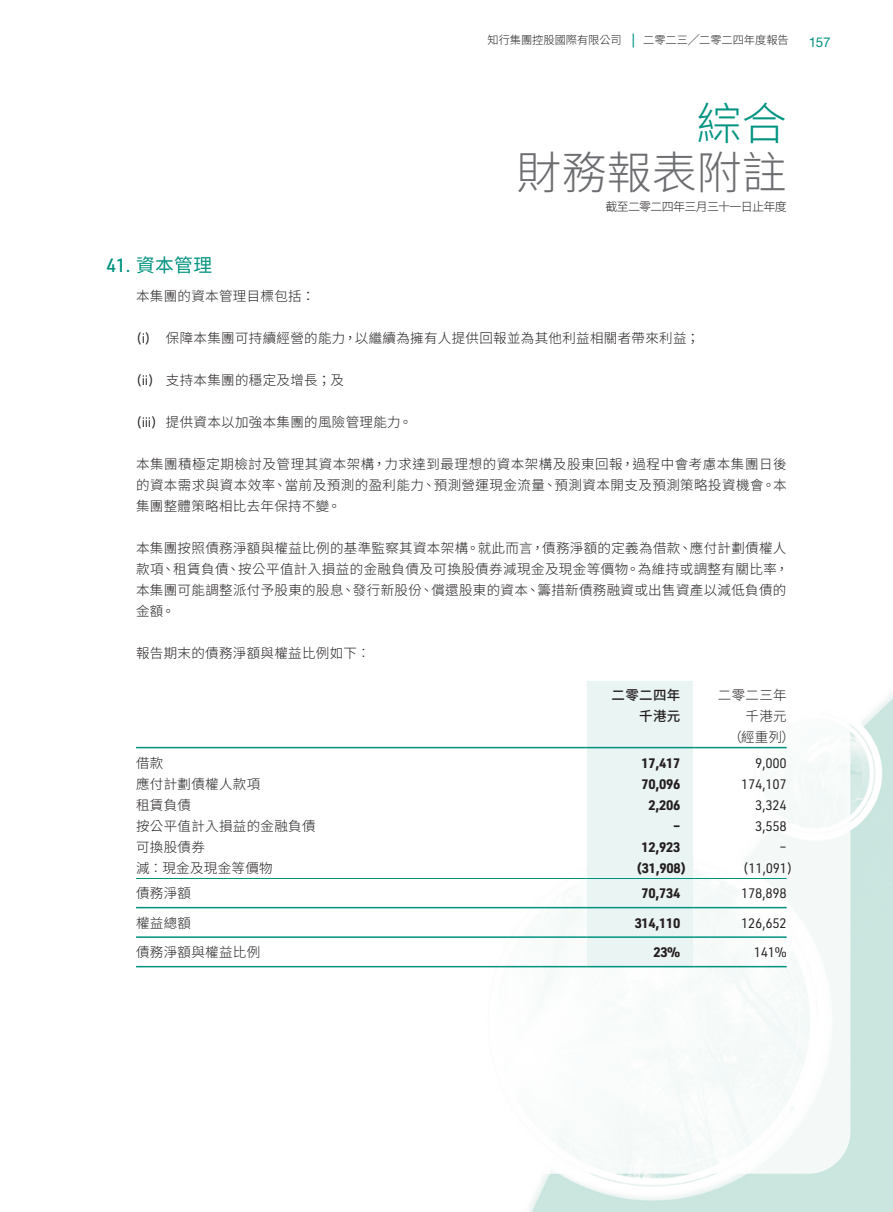
<style>
.page{position:relative;width:893px;height:1212px;background:#fff}
.page>*{position:absolute;margin:0;border:0;box-sizing:border-box;transform-origin:0 0}
.t1{font:300 45px "Source Han Sans TC";color:#6c6d70}
.t2{font:300 45px "Source Han Sans TC";color:#009380}
.Heading_1{font:18.75px "Source Han Sans TC";color:#009380}
.Body_Text{font:300 13.5px/21px "Source Han Sans TC";letter-spacing:.025em;color:#231f20;text-align:justify}
.Body_Text-2{font:13.5px "URWDIN";letter-spacing:-.025em;color:#231f20}
.Body_Text-3{font:700 13.5px "URWDIN";letter-spacing:-.025em;color:#231f20}
.Body_Text-4{font:500 13.5px "Source Han Sans TC";letter-spacing:.025em;color:#231f20}
.t3{font:13.5px "Helvetica Neue LT Std";color:#009380}
.t4{font:300 12px "Source Han Sans TC";letter-spacing:-.06em;color:#231f20}
.t5{font:300 11.25px "Source Han Sans TC";letter-spacing:-.005em;color:#231f20}
.s1{font-family:"URWDIN";font-weight:400;font-size:15.75px;color:#009380}
.s2{font-family:"URWDIN";font-weight:500}
.s3{font-family:"URWDIN";font-weight:400}
</style>
<div class="page">
<img style="left:528px;top:693px;width:365px;height:519px">
<svg style="left:136px;top:693px;width:714px;height:481px"></svg>
<div style="left:587px;top:681px;width:106px;height:285px;background:#eaf4f2"></div>
<hr style="left:136px;top:747px;width:451px;height:1px;background:#009380">
<hr style="left:587px;top:747px;width:106px;height:1px;background:#009380">
<hr style="left:693px;top:747px;width:94px;height:1px;background:#009380">
<hr style="left:136px;top:878px;width:451px;height:1px;background:#009380">
<hr style="left:587px;top:878px;width:106px;height:1px;background:#009380">
<hr style="left:693px;top:878px;width:94px;height:1px;background:#009380">
<hr style="left:136px;top:907px;width:451px;height:1px;background:#009380">
<hr style="left:587px;top:907px;width:106px;height:1px;background:#009380">
<hr style="left:693px;top:907px;width:94px;height:1px;background:#009380">
<hr style="left:136px;top:936px;width:451px;height:2px;background:#009380">
<hr style="left:587px;top:936px;width:106px;height:2px;background:#009380">
<hr style="left:693px;top:936px;width:94px;height:2px;background:#009380">
<hr style="left:136px;top:966px;width:451px;height:1px;background:#009380">
<hr style="left:587px;top:966px;width:106px;height:1px;background:#009380">
<hr style="left:693px;top:966px;width:94px;height:1px;background:#009380">
<p class="t5" style="left:487px;top:34px;width:303px">知行集團控股國際有限公司 <span class="s1">|</span> 二零二三╱二零二四年度報告</p>
<p class="t3" style="left:809px;top:34px;width:23px">157</p>
<h1 class="t2" style="left:697px;top:98px;width:91px">綜合</h1>
<h1 class="t1" style="left:517px;top:147px;width:271px">財務報表附註</h1>
<p class="t4" style="left:605px;top:200px;width:183px">截至二零二四年三月三十一日止年度</p>
<p class="Heading_1" style="left:106px;top:254px;width:107px"><span class="s2">41.</span> 資本管理</p>
<p class="Body_Text" style="left:136px;top:286px;width:180px">本集團的資本管理目標包括：</p>
<p class="Body_Text" style="left:136px;top:328px;width:565px"><span class="s3">(i)</span> 保障本集團可持續經營的能力，以繼續為擁有人提供回報並為其他利益相關者帶來利益；</p>
<p class="Body_Text" style="left:136px;top:370px;width:209px"><span class="s3">(ii)</span> 支持本集團的穩定及增長；及</p>
<p class="Body_Text" style="left:136px;top:412px;width:278px"><span class="s3">(iii)</span> 提供資本以加強本集團的風險管理能力。</p>
<p class="Body_Text" style="left:136px;top:454px;width:652px">本集團積極定期檢討及管理其資本架構，力求達到最理想的資本架構及股東回報，過程中會考慮本集團日後的資本需求與資本效率、當前及預測的盈利能力、預測營運現金流量、預測資本開支及預測策略投資機會。本集團整體策略相比去年保持不變。</p>
<p class="Body_Text" style="left:136px;top:538px;width:654px;text-align:left">本集團按照債務淨額與權益比例的基準監察其資本架構。就此而言，債務淨額的定義為借款、應付計劃債權人款項、租賃負債、按公平值計入損益的金融負債及可換股債券減現金及現金等價物。為維持或調整有關比率，本集團可能調整派付予股東的股息、發行新股份、償還股東的資本、籌措新債務融資或出售資產以減低負債的金額。</p>
<p class="Body_Text" style="left:136px;top:643px;width:236px">報告期末的債務淨額與權益比例如下︰</p>
<p class="Body_Text-4" style="left:611px;top:688px;width:70px">二零二四年</p>
<p class="Body_Text" style="left:718px;top:685px;width:70px">二零二三年</p>
<p class="Body_Text-4" style="left:639px;top:709px;width:43px">千港元</p>
<p class="Body_Text" style="left:745px;top:706px;width:43px">千港元</p>
<p class="Body_Text" style="left:728px;top:727px;width:68px">（經重列）</p>
<p class="Body_Text" style="left:136px;top:752px;width:29px">借款</p>
<p class="Body_Text-3" style="left:642px;top:754px;width:40px">17,417</p>
<p class="Body_Text-2" style="left:755px;top:754px;width:33px">9,000</p>
<p class="Body_Text" style="left:136px;top:773px;width:126px">應付計劃債權人款項</p>
<p class="Body_Text-3" style="left:642px;top:775px;width:40px">70,096</p>
<p class="Body_Text-2" style="left:741px;top:775px;width:47px">174,107</p>
<p class="Body_Text" style="left:136px;top:794px;width:57px">租賃負債</p>
<p class="Body_Text-3" style="left:649px;top:796px;width:33px">2,206</p>
<p class="Body_Text-2" style="left:755px;top:796px;width:33px">3,324</p>
<p class="Body_Text" style="left:136px;top:815px;width:181px">按公平值計入損益的金融負債</p>
<p class="Body_Text-3" style="left:673px;top:817px;width:9px">–</p>
<p class="Body_Text-2" style="left:755px;top:817px;width:33px">3,558</p>
<p class="Body_Text" style="left:136px;top:836px;width:70px">可換股債券</p>
<p class="Body_Text-3" style="left:642px;top:838px;width:40px">12,923</p>
<p class="Body_Text-2" style="left:779px;top:838px;width:9px">–</p>
<p class="Body_Text" style="left:136px;top:857px;width:138px">減︰現金及現金等價物</p>
<p class="Body_Text-3" style="left:636px;top:859px;width:52px">(31,908)</p>
<p class="Body_Text-2" style="left:743px;top:859px;width:51px">(11,091)</p>
<p class="Body_Text" style="left:136px;top:883px;width:57px">債務淨額</p>
<p class="Body_Text-3" style="left:642px;top:884px;width:40px">70,734</p>
<p class="Body_Text-2" style="left:741px;top:884px;width:47px">178,898</p>
<p class="Body_Text" style="left:136px;top:912px;width:57px">權益總額</p>
<p class="Body_Text-3" style="left:635px;top:914px;width:47px">314,110</p>
<p class="Body_Text-2" style="left:741px;top:914px;width:47px">126,652</p>
<p class="Body_Text" style="left:136px;top:942px;width:126px">債務淨額與權益比例</p>
<p class="Body_Text-3" style="left:653px;top:943px;width:28px">23%</p>
<p class="Body_Text-2" style="left:754px;top:943px;width:34px">141%</p>
</div>
